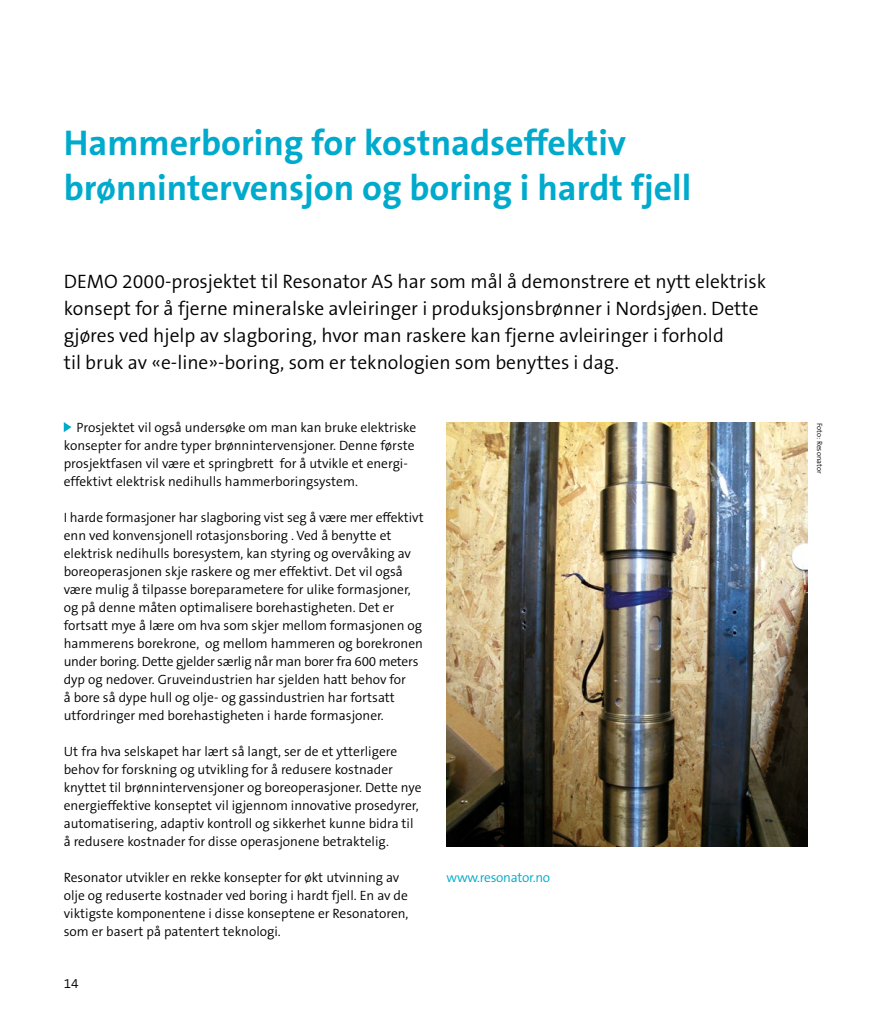
<style>
.page{position:relative;width:893px;height:1021px;background:#fff}
.page>*{position:absolute;margin:0;border:0;box-sizing:border-box;transform-origin:0 0}
.Hovedtittel{font:700 36px/45px "The Sans B7";color:#00aacd}
.Ingress{font:300 19.5px/27px "The Sans B4";color:#000}
.Brødtekst{font:300 13.5px/18px "The Sans B4";color:#000}
.Brødtekst-2{font:300 13.5px "The Sans B4";letter-spacing:-.02em;color:#00aacd}
.Brødtekst-3{font:300 7.5px "The Sans B4";color:#000}
</style>
<div class="page">
<svg style="left:64px;top:422px;width:7px;height:10px"></svg>
<img style="left:446px;top:423px;width:362px;height:423px">
<p class="Hovedtittel" style="left:64px;top:121px;width:629px">Hammerboring for kostnadseffektiv brønnintervensjon og boring i hardt fjell</p>
<p class="Ingress" style="left:64px;top:269px;width:704px">DEMO 2000-prosjektet til Resonator AS har som mål å demonstrere et nytt elektrisk konsept for å fjerne mineralske avleiringer i produksjonsbrønner i Nordsjøen. Dette gjøres ved hjelp av slagboring, hvor man raskere kan fjerne avleiringer i forhold<br>til bruk av «e-line»-boring, som er teknologien som benyttes i dag.</p>
<p class="Brødtekst" style="left:64px;top:419px;width:354px;text-indent:13px">Prosjektet vil også undersøke om man kan bruke elektriske konsepter for andre typer brønnintervensjoner. Denne første prosjektfasen vil være et springbrett for å utvikle et energi&shy;effektivt elektrisk nedihulls hammerboringsystem.</p>
<p class="Brødtekst" style="left:64px;top:509px;width:361px">I harde formasjoner har slagboring vist seg å være mer effektivt enn ved konvensjonell rotasjonsboring . Ved å benytte et elektrisk nedihulls boresystem, kan styring og overvåking av boreoperasjonen skje raskere og mer effektivt. Det vil også være mulig å tilpasse boreparametere for ulike formasjoner, og på denne måten optimalisere borehastigheten. Det er fortsatt mye å lære om hva som skjer mellom formasjonen og hammerens borekrone, og mellom hammeren og borekronen under boring. Dette gjelder særlig når man borer fra 600 meters dyp og nedover. Gruveindustrien har sjelden hatt behov for<br>å bore så dype hull og olje- og gassindustrien har fortsatt utfordringer med borehastigheten i harde formasjoner.</p>
<p class="Brødtekst" style="left:64px;top:743px;width:359px">Ut fra hva selskapet har lært så langt, ser de et ytterligere behov for forskning og utvikling for å redusere kostnader knyttet til brønnintervensjoner og boreoperasjoner. Dette nye energieffektive konseptet vil igjennom innovative prosedyrer, automatisering, adaptiv kontroll og sikkerhet kunne bidra til å redusere kostnader for disse operasjonene betraktelig.</p>
<p class="Brødtekst" style="left:64px;top:869px;width:346px">Resonator utvikler en rekke konsepter for økt utvinning av olje og reduserte kostnader ved boring i hardt fjell. En av de viktigste komponentene i disse konseptene er Resonatoren, som er basert på patentert teknologi.</p>
<p class="Brødtekst-2" style="left:446px;top:870px;width:105px">www.resonator.no</p>
<p class="Brødtekst" style="left:64px;top:975px;width:16px">14</p>
<p class="Brødtekst-3" style="left:824px;top:423px;width:52px;rotate:90deg">Foto: Resonator</p>
</div>
